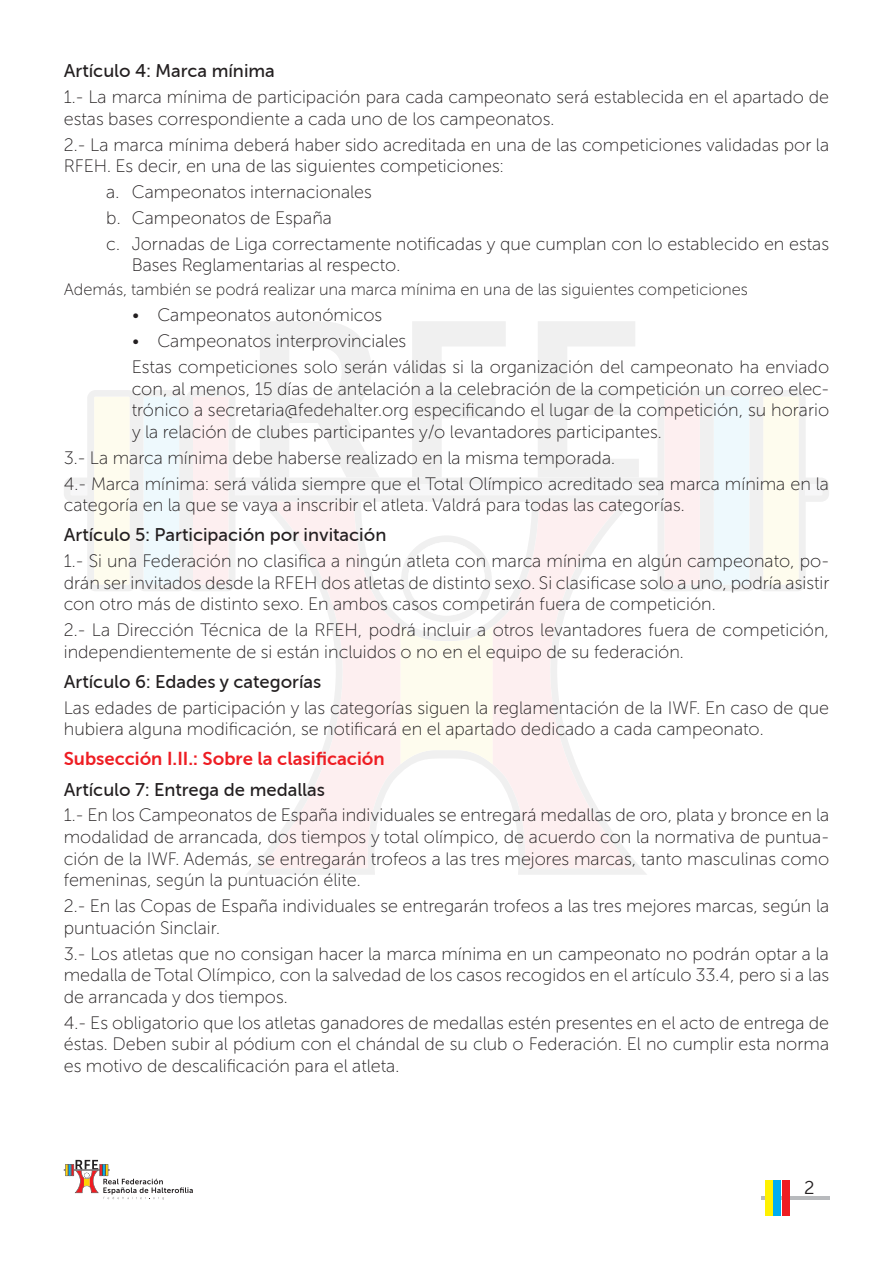
<style>
.page{position:relative;width:893px;height:1263px;background:#fff}
.page>*{position:absolute;margin:0;border:0;box-sizing:border-box;transform-origin:0 0}
.Texto{font:18px/21.6px "Museo Sans Cyrl 100";color:#231f20}
.Texto_sangrado{font:18px/21.6px "Museo Sans Cyrl 100";color:#231f20}
.Ladillo_1{font:18px "Museo Sans Cyrl 500";color:#231f20}
.Ladillo{font:18px "Museo Sans Cyrl 700";color:#ee1d23}
.t1{font:18px "Museo Sans Cyrl 300";color:#231f20}
.Texto-2{font:16.5px "Museo Sans Cyrl 100";color:#231f20}
</style>
<div class="page">
<hr style="left:761px;top:1196px;width:68px;height:3px;background:#b8babd">
<div style="left:782px;top:1180px;width:8px;height:35px;background:#ee1d23"></div>
<div style="left:774px;top:1180px;width:7px;height:35px;background:#00aeef"></div>
<div style="left:765px;top:1180px;width:8px;height:35px;background:#fff101"></div>
<svg style="left:64px;top:1160px;width:129px;height:40px"></svg>
<svg style="left:538px;top:321px;width:97px;height:69px"></svg>
<svg style="left:412px;top:321px;width:94px;height:69px"></svg>
<svg style="left:260px;top:321px;width:111px;height:69px"></svg>
<svg style="left:64px;top:390px;width:765px;height:485px"></svg>
<svg style="left:401px;top:535px;width:92px;height:229px"></svg>
<p class="Ladillo_1" style="left:64px;top:61px;width:213px">Artículo 4: Marca mínima</p>
<p class="Texto" style="left:64px;top:86px;width:767px">1.- La marca mínima de participación para cada campeonato será establecida en el apartado de estas bases correspondiente a cada uno de los campeonatos.</p>
<p class="Texto" style="left:64px;top:134px;width:767px">2.- La marca mínima deberá haber sido acreditada en una de las competiciones validadas por la<br>RFEH. Es decir, en una de las siguientes competiciones:</p>
<p class="Texto_sangrado" style="left:106px;top:181px;width:267px">a. Campeonatos internacionales</p>
<p class="Texto_sangrado" style="left:106px;top:207px;width:227px">b. Campeonatos de España</p>
<p class="Texto_sangrado" style="left:132px;top:233px;width:699px;text-indent:-26px">c. Jornadas de Liga correctamente notificadas y que cumplan con lo establecido en estas<br>Bases Reglamentarias al respecto.</p>
<p class="Texto-2" style="left:64px;top:281px;width:686px">Además, también se podrá realizar una marca mínima en una de las siguientes competiciones</p>
<p class="Texto_sangrado" style="left:132px;top:304px;width:252px">• Campeonatos autonómicos</p>
<p class="Texto_sangrado" style="left:132px;top:330px;width:276px">• Campeonatos interprovinciales</p>
<p class="Texto_sangrado" style="left:132px;top:356px;width:699px;text-align:justify">Estas competiciones solo serán válidas si la organización del campeonato ha enviado con, al menos, 15 días de antelación a la celebración de la competición un correo elec&shy;trónico a secretaria@fedehalter.org especificando el lugar de la competición, su horario y la relación de clubes participantes y/o levantadores participantes.</p>
<p class="Texto" style="left:64px;top:447px;width:553px">3.- La marca mínima debe haberse realizado en la misma temporada.</p>
<p class="Texto" style="left:64px;top:473px;width:767px">4.- Marca mínima: será válida siempre que el Total Olímpico acreditado sea marca mínima en la categoría en la que se vaya a inscribir el atleta. Valdrá para todas las categorías.</p>
<p class="Ladillo_1" style="left:64px;top:525px;width:324px">Artículo 5: Participación por invitación</p>
<p class="Texto" style="left:64px;top:550px;width:767px;text-align:justify">1.- Si una Federación no clasifica a ningún atleta con marca mínima en algún campeonato, po&shy;drán ser invitados desde la RFEH dos atletas de distinto sexo. Si clasificase solo a uno, podría asistir con otro más de distinto sexo. En ambos casos competirán fuera de competición.</p>
<p class="Texto" style="left:64px;top:619px;width:767px">2.- La Dirección Técnica de la RFEH, podrá incluir a otros levantadores fuera de competición, independientemente de si están incluidos o no en el equipo de su federación.</p>
<p class="Ladillo_1" style="left:64px;top:671px;width:259px">Artículo 6: Edades y categorías</p>
<p class="Texto" style="left:64px;top:697px;width:767px">Las edades de participación y las categorías siguen la reglamentación de la IWF. En caso de que hubiera alguna modificación, se notificará en el apartado dedicado a cada campeonato.</p>
<p class="Ladillo" style="left:64px;top:749px;width:322px">Subsección I.II.: Sobre la clasificación</p>
<p class="Ladillo_1" style="left:64px;top:779px;width:263px">Artículo 7: Entrega de medallas</p>
<p class="Texto" style="left:64px;top:805px;width:767px;text-align:justify">1.- En los Campeonatos de España individuales se entregará medallas de oro, plata y bronce en la modalidad de arrancada, dos tiempos y total olímpico, de acuerdo con la normativa de puntua&shy;ción de la IWF. Además, se entregarán trofeos a las tres mejores marcas, tanto masculinas como femeninas, según la puntuación élite.</p>
<p class="Texto" style="left:64px;top:895px;width:767px">2.- En las Copas de España individuales se entregarán trofeos a las tres mejores marcas, según la puntuación Sinclair.</p>
<p class="Texto" style="left:64px;top:943px;width:767px;text-align:justify">3.- Los atletas que no consigan hacer la marca mínima en un campeonato no podrán optar a la medalla de Total Olímpico, con la salvedad de los casos recogidos en el artículo 33.4, pero si a las de arrancada y dos tiempos.</p>
<p class="Texto" style="left:64px;top:1012px;width:767px;text-align:justify">4.- Es obligatorio que los atletas ganadores de medallas estén presentes en el acto de entrega de éstas. Deben subir al pódium con el chándal de su club o Federación. El no cumplir esta norma es motivo de descalificación para el atleta.</p>
<p class="t1" style="left:804px;top:1177px;width:12px">2</p>
</div>
